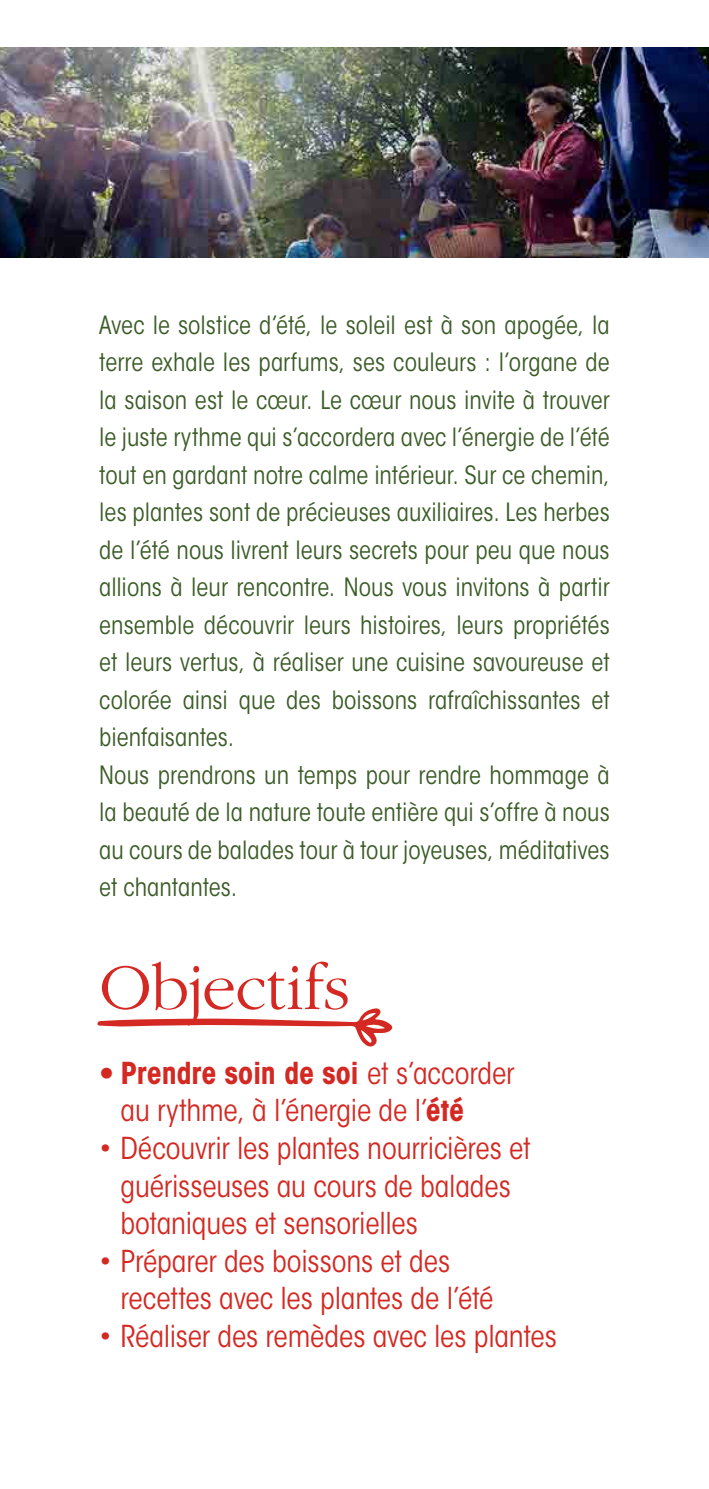
<style>
.page{position:relative;width:709px;height:1489px;background:#fff}
.page>*{position:absolute;margin:0;border:0;box-sizing:border-box;transform-origin:0 0}
.t1{font:300 67.5px "ITC Garamond Std";letter-spacing:-.01em;color:#d32922}
.t2{font:condensed 30px/37.5px "ITC Avant Garde Std";letter-spacing:-.005em;color:#d32922}
.t3{font:condensed 25px/37.5px "ITC Avant Garde Std";color:#3b5c27}
.s1{font-weight:700}
</style>
<div class="page">
<img style="left:0;top:48px;width:709px;height:209px">
<svg style="left:97px;top:1008px;width:296px;height:38px"></svg>
<p class="t3" style="left:99px;top:306px;width:512px">Avec le solstice d’été, le soleil est à son apogée, la terre exhale les parfums, ses couleurs : l’organe de la saison est le cœur. Le cœur nous invite à trouver le juste rythme qui s’accordera avec l’énergie de l’été tout en gardant notre calme intérieur. Sur ce chemin, les plantes sont de précieuses auxiliaires. Les herbes de l’été nous livrent leurs secrets pour peu que nous allions à leur rencontre. Nous vous invitons à partir ensemble découvrir leurs histoires, leurs propriétés et leurs vertus, à réaliser une cuisine savoureuse et colorée ainsi que des boissons rafraîchissantes et bienfaisantes.<br>Nous prendrons un temps pour rendre hommage à la beauté de la nature toute entière qui s’offre à nous au cours de balades tour à tour joyeuses, méditatives et chantantes.</p>
<h1 class="t1" style="left:99px;top:951px;width:252px">Objectifs</h1>
<p class="t2" style="left:120px;top:1054px;width:395px;text-indent:-21px"><span class="s1">• Prendre soin de soi</span> et s’accorder au rythme, à l’énergie de l’<span class="s1">été</span></p>
<p class="t2" style="left:120px;top:1129px;width:412px;text-indent:-21px">• Découvrir les plantes nourricières et guérisseuses au cours de balades botaniques et sensorielles</p>
<p class="t2" style="left:120px;top:1241px;width:374px;text-indent:-21px">• Préparer des boissons et des recettes avec les plantes de l’été</p>
<p class="t2" style="left:99px;top:1316px;width:459px">• Réaliser des remèdes avec les plantes</p>
</div>
